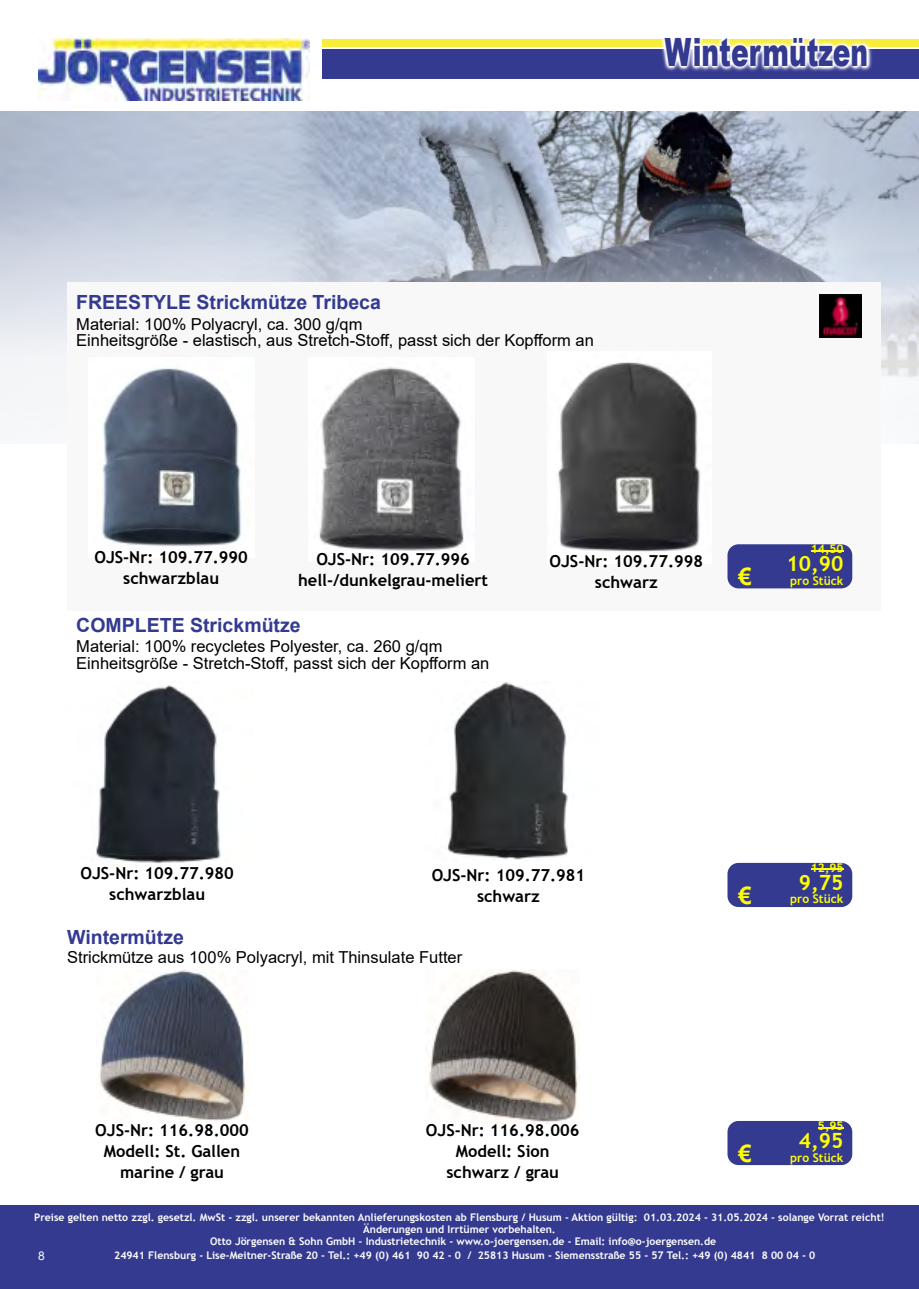
<style>
.page{position:relative;width:919px;height:1289px;background:#fff}
.page>*{position:absolute;margin:0;border:0;box-sizing:border-box;transform-origin:0 0}
.t1{font:900 39px "Arial";color:#343a90;scale:.68 1}
.t2{font:700 24px "Arial";color:#ff0}
.t3{font:700 21px "Trebuchet MS";color:#ff0}
.t4{font:700 19.5px "Arial";color:#343a90}
.t5{font:16.5px "Arial";color:#000}
.t6{font:700 16.5px "Trebuchet MS";color:#000}
.t7{font:700 12px "Trebuchet MS";color:#ff0}
.t8{font:12px "Arial";color:#fff}
.t9{font:700 10.5px "Trebuchet MS";color:#fff}
</style>
<div class="page">
<img style="left:0;top:111px;width:918px;height:77px">
<img style="left:0;top:188px;width:918px;height:256px">
<div style="left:0;top:1205px;width:918px;height:83px;background:#343a90"></div>
<div style="left:322px;top:39px;width:596px;height:8px;background:#f9ed3a"></div>
<img style="left:39px;top:38px;width:271px;height:63px">
<div style="left:322px;top:50px;width:596px;height:29px;background:#343a90"></div>
<img style="left:662px;top:39px;width:210px;height:32px">
<div style="left:68px;top:283px;width:812px;height:328px;background:#f8f8f8"></div>
<img style="left:819px;top:295px;width:42px;height:42px">
<div style="left:727px;top:544px;width:125px;height:44px;background:#343a90;border-radius:11px"></div>
<hr style="left:810px;top:550px;width:33px;height:1px;background:#ff0">
<img style="left:319px;top:367px;width:145px;height:184px">
<img style="left:558px;top:362px;width:142px;height:190px">
<img style="left:102px;top:368px;width:139px;height:178px">
<div style="left:727px;top:862px;width:125px;height:45px;background:#343a90;border-radius:11px"></div>
<hr style="left:810px;top:868px;width:33px;height:2px;background:#ff0">
<img style="left:447px;top:682px;width:121px;height:178px">
<img style="left:96px;top:685px;width:125px;height:179px">
<img style="left:96px;top:969px;width:153px;height:154px">
<img style="left:428px;top:969px;width:151px;height:154px">
<div style="left:727px;top:1120px;width:125px;height:45px;background:#343a90;border-radius:11px"></div>
<hr style="left:817px;top:1126px;width:26px;height:2px;background:#ff0">
<p class="t1" style="left:665px;top:38px;width:300px">Wintermützen</p>
<p class="t4" style="left:76px;top:295px;width:306px">FREESTYLE Strickmütze Tribeca</p>
<p class="t5" style="left:76px;top:318px;width:288px">Material: 100% Polyacryl, ca. 300 g/qm</p>
<p class="t5" style="left:76px;top:334px;width:519px">Einheitsgröße - elastisch, aus Stretch-Stoff, passt sich der Kopfform an</p>
<p class="t6" style="left:94px;top:551px;width:155px">OJS-Nr: 109.77.990</p>
<p class="t6" style="left:123px;top:572px;width:97px">schwarzblau</p>
<p class="t6" style="left:316px;top:553px;width:155px">OJS-Nr: 109.77.996</p>
<p class="t6" style="left:298px;top:574px;width:191px">hell-/dunkelgrau-meliert</p>
<p class="t4" style="left:76px;top:617px;width:226px">COMPLETE Strickmütze</p>
<p class="t5" style="left:76px;top:640px;width:367px">Material: 100% recycletes Polyester, ca. 260 g/qm</p>
<p class="t5" style="left:76px;top:656px;width:414px">Einheitsgröße - Stretch-Stoff, passt sich der Kopfform an</p>
<p class="t6" style="left:549px;top:555px;width:155px">OJS-Nr: 109.77.998</p>
<p class="t6" style="left:595px;top:576px;width:64px">schwarz</p>
<p class="t7" style="left:810px;top:544px;width:34px">14,50</p>
<p class="t3" style="left:786px;top:556px;width:58px">10,90</p>
<p class="t2" style="left:738px;top:568px;width:15px">€</p>
<p class="t7" style="left:790px;top:576px;width:55px">pro Stück</p>
<p class="t6" style="left:80px;top:867px;width:155px">OJS-Nr: 109.77.980</p>
<p class="t6" style="left:109px;top:888px;width:97px">schwarzblau</p>
<p class="t4" style="left:67px;top:929px;width:118px">Wintermütze</p>
<p class="t6" style="left:431px;top:869px;width:155px">OJS-Nr: 109.77.981</p>
<p class="t6" style="left:477px;top:890px;width:64px">schwarz</p>
<p class="t5" style="left:67px;top:951px;width:396px">Strickmütze aus 100% Polyacryl, mit Thinsulate Futter</p>
<p class="t6" style="left:95px;top:1123px;width:155px">OJS-Nr: 116.98.000</p>
<p class="t6" style="left:104px;top:1144px;width:138px">Modell: St. Gallen</p>
<p class="t6" style="left:120px;top:1165px;width:105px">marine / grau</p>
<p class="t6" style="left:426px;top:1123px;width:155px">OJS-Nr: 116.98.006</p>
<p class="t6" style="left:455px;top:1144px;width:95px">Modell: Sion</p>
<p class="t6" style="left:446px;top:1165px;width:114px">schwarz / grau</p>
<p class="t7" style="left:810px;top:863px;width:34px">12,95</p>
<p class="t3" style="left:798px;top:874px;width:46px">9,75</p>
<p class="t2" style="left:738px;top:886px;width:15px">€</p>
<p class="t7" style="left:790px;top:894px;width:55px">pro Stück</p>
<p class="t7" style="left:817px;top:1121px;width:27px">5,95</p>
<p class="t3" style="left:798px;top:1132px;width:46px">4,95</p>
<p class="t2" style="left:738px;top:1144px;width:15px">€</p>
<p class="t7" style="left:790px;top:1152px;width:55px">pro Stück</p>
<p class="t9" style="left:34px;top:1212px;width:852px">Preise gelten netto zzgl. gesetzl. MwSt - zzgl. unserer bekannten Anlieferungskosten ab Flensburg / Husum - Aktion gültig: 01.03.2024 - 31.05.2024 - solange Vorrat reicht!</p>
<p class="t9" style="left:363px;top:1224px;width:194px">Änderungen und Irrtümer vorbehalten.</p>
<p class="t9" style="left:210px;top:1236px;width:507px">Otto Jörgensen &amp; Sohn GmbH - Industrietechnik - www.o-joergensen.de - Email: info@o-joergensen.de</p>
<p class="t8" style="left:38px;top:1250px;width:8px">8</p>
<p class="t9" style="left:114px;top:1250px;width:702px">24941 Flensburg - Lise-Meitner-Straße 20 - Tel.: +49 (0) 461 90 42 - 0 / 25813 Husum - Siemensstraße 55 - 57 Tel.: +49 (0) 4841 8 00 04 - 0</p>
</div>
